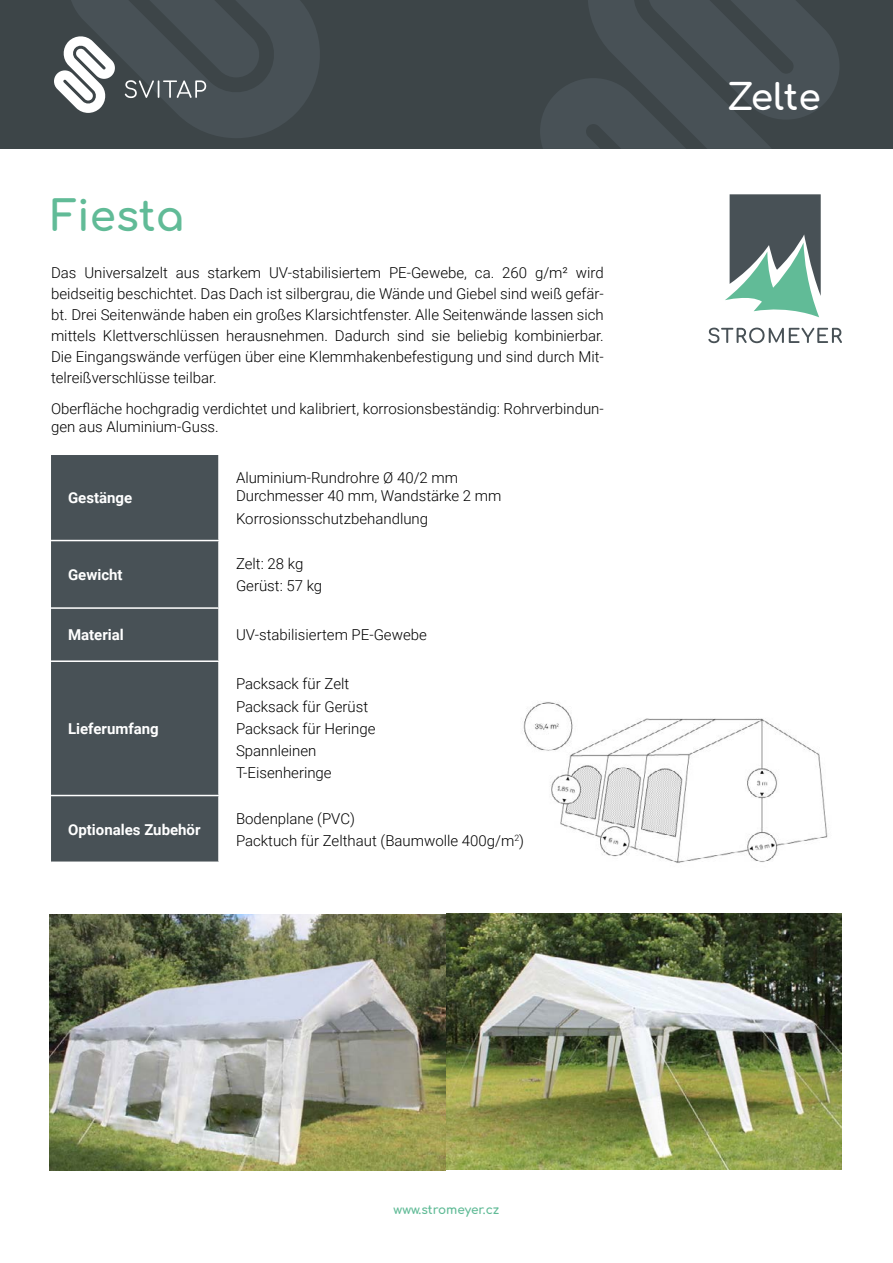
<style>
.page{position:relative;width:893px;height:1263px;background:#fff}
.page>*{position:absolute;margin:0;border:0;box-sizing:border-box;transform-origin:0 0}
.t1{font:700 42px "Comfortaa";color:#61bb97}
.t2{font:700 36px "Comfortaa";color:#fff}
.t3{font:300 15px/22.2px "Roboto";color:#000}
.t4{font:700 15px "Roboto";color:#fff}
.t5{font:700 12px "Comfortaa";color:#61bb97}
</style>
<div class="page">
<div style="left:0;top:0;width:893px;height:149px;background:#3d4548"></div>
<svg style="left:540px;top:0;width:299px;height:149px"></svg>
<img style="left:50px;top:913px;width:792px;height:257px">
<img style="left:523px;top:702px;width:305px;height:161px">
<div style="left:51px;top:455px;width:167px;height:406px;background:#485156"></div>
<hr style="left:51px;top:540px;width:169px;height:1px;background:#fff">
<hr style="left:51px;top:607px;width:169px;height:2px;background:#fff">
<hr style="left:51px;top:660px;width:169px;height:2px;background:#fff">
<hr style="left:51px;top:795px;width:169px;height:1px;background:#fff">
<svg style="left:54px;top:0;width:266px;height:138px"></svg>
<svg style="left:708px;top:328px;width:134px;height:15px"></svg>
<svg style="left:725px;top:194px;width:96px;height:123px"></svg>
<h1 class="t1" style="left:51px;top:178px;width:135px">Fiesta</h1>
<p class="t3" style="left:51px;top:261px;width:554px;line-height:21px;text-align:justify">Das Universalzelt aus starkem UV-stabilisiertem PE-Gewebe, ca. 260 g/m² wird beidseitig beschichtet. Das Dach ist silbergrau, die Wände und Giebel sind weiß gefär&shy;bt. Drei Seitenwände haben ein großes Klarsichtfenster. Alle Seitenwände lassen sich mittels Klettverschlüssen herausnehmen. Dadurch sind sie beliebig kombinierbar.<br>Die Eingangswände verfügen über eine Klemmhakenbefestigung und sind durch Mit&shy;telreißverschlüsse teilbar.</p>
<p class="t3" style="left:51px;top:399px;width:554px;line-height:18px">Oberfläche hochgradig verdichtet und kalibriert, korrosionsbeständig: Rohrverbindun&shy;gen aus Aluminium-Guss.</p>
<p class="t4" style="left:68px;top:488px;width:66px">Gestänge</p>
<p class="t3" style="left:236px;top:468px;width:267px;line-height:18px">Aluminium-Rundrohre Ø 40/2 mm<br>Durchmesser 40 mm, Wandstärke 2 mm</p>
<p class="t3" style="left:236px;top:506px;width:194px">Korrosionsschutzbehandlung</p>
<p class="t4" style="left:68px;top:564px;width:56px">Gewicht</p>
<p class="t3" style="left:236px;top:552px;width:88px">Zelt: 28 kg<br>Gerüst: 57 kg</p>
<p class="t4" style="left:68px;top:624px;width:57px">Material</p>
<p class="t3" style="left:236px;top:623px;width:192px">UV-stabilisiertem PE-Gewebe</p>
<p class="t4" style="left:68px;top:718px;width:92px">Lieferumfang</p>
<p class="t3" style="left:236px;top:672px;width:141px">Packsack für Zelt<br>Packsack für Gerüst<br>Packsack für Heringe<br>Spannleinen<br>T-Eisenheringe</p>
<p class="t4" style="left:68px;top:819px;width:134px">Optionales Zubehör</p>
<p class="t3" style="left:236px;top:807px;width:290px">Bodenplane (PVC)<br>Packtuch für Zelthaut (Baumwolle 400g/m<sup>2</sup>)</p>
<h2 class="t2" style="left:727px;top:65px;width:95px">Zelte</h2>
<p class="t5" style="left:394px;top:1198px;width:107px">www.stromeyer.cz</p>
</div>
